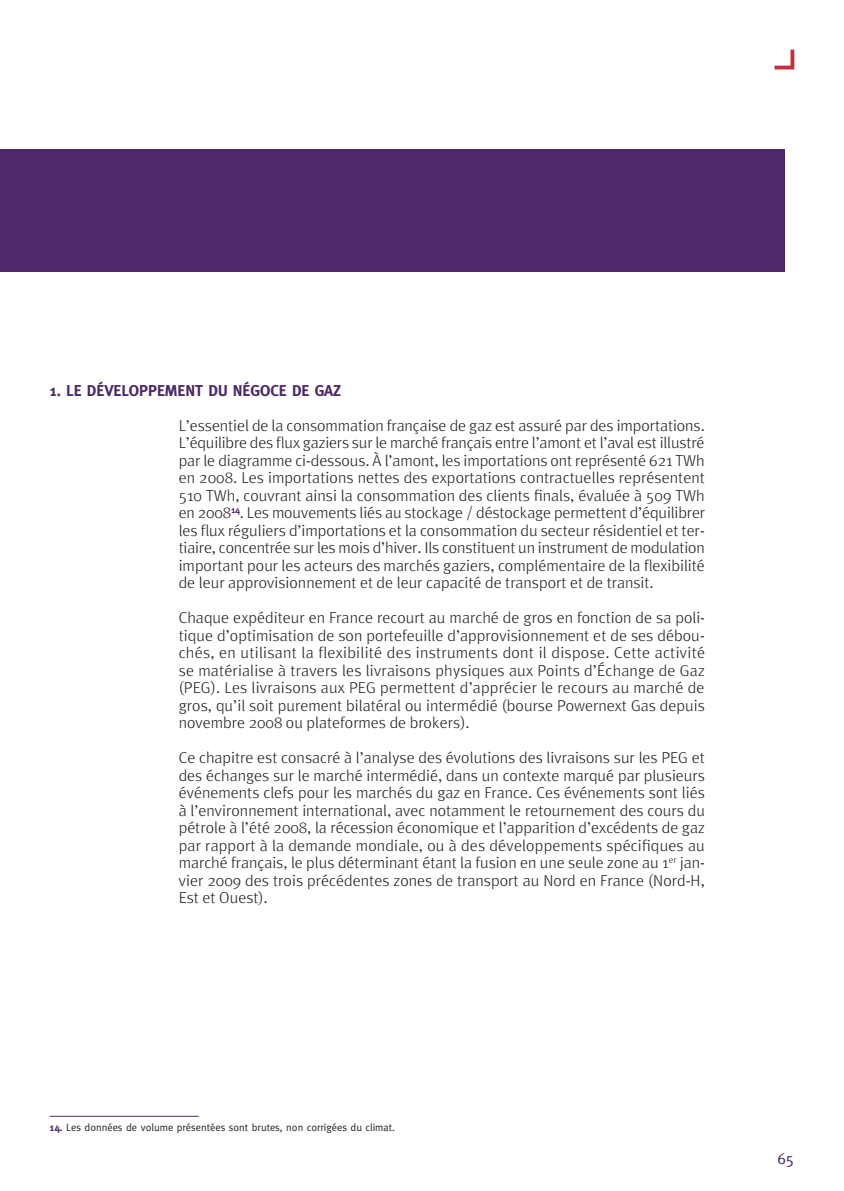
<style>
.page{position:relative;width:844px;height:1191px;background:#fff}
.page>*{position:absolute;margin:0;border:0;box-sizing:border-box;transform-origin:0 0}
.Graphique_source{font:300 15.75px/17.5px "Meta";color:#231f20;text-align:justify}
._1__Titre_Couleur{font:700 15.75px "Meta";color:#4d286a}
.t1{font:15.75px "Meta";color:#4d286a}
.xxx{font:10.5px "Meta";color:#231f20}
.s1{font-weight:700;color:#4d286a}
</style>
<div class="page">
<svg style="left:774px;top:50px;width:20px;height:19px"></svg>
<div style="left:0;top:149px;width:784px;height:122px;background:#4d286a"></div>
<hr style="left:50px;top:1116px;width:148px;height:1px;background:#4d286a">
<p class="_1__Titre_Couleur" style="left:50px;top:381px;width:293px">1. LE DÉVELOPPEMENT DU NÉGOCE DE GAZ</p>
<p class="Graphique_source" style="left:179px;top:416px;width:528px">L’essentiel de la consommation française de gaz est assuré par des importations.<br>L’équilibre des flux gaziers sur le marché français entre l’amont et l’aval est illustré par le diagramme ci-dessous. À l’amont, les importations ont représenté 621 TWh en 2008. Les importations nettes des exportations contractuelles représentent 510 TWh, couvrant ainsi la consommation des clients finals, évaluée à 509 TWh en 2008<sup>14</sup>. Les mouvements liés au stockage / déstockage permettent d’équilibrer les flux réguliers d’importations et la consommation du secteur résidentiel et ter&shy;tiaire, concentrée sur les mois d’hiver. Ils constituent un instrument de modulation important pour les acteurs des marchés gaziers, complémentaire de la flexibilité de leur approvisionnement et de leur capacité de transport et de transit.</p>
<p class="Graphique_source" style="left:179px;top:609px;width:527px">Chaque expéditeur en France recourt au marché de gros en fonction de sa poli&shy;tique d’optimisation de son portefeuille d’approvisionnement et de ses débou&shy;chés, en utilisant la flexibilité des instruments dont il dispose. Cette activité se matérialise à travers les livraisons physiques aux Points d’Échange de Gaz (PEG). Les livraisons aux PEG permettent d’apprécier le recours au marché de gros, qu’il soit purement bilatéral ou intermédié (bourse Powernext Gas depuis novembre 2008 ou plateformes de brokers).</p>
<p class="Graphique_source" style="left:179px;top:749px;width:527px">Ce chapitre est consacré à l’analyse des évolutions des livraisons sur les PEG et des échanges sur le marché intermédié, dans un contexte marqué par plusieurs événements clefs pour les marchés du gaz en France. Ces événements sont liés à l’environnement international, avec notamment le retournement des cours du pétrole à l’été 2008, la récession économique et l’apparition d’excédents de gaz par rapport à la demande mondiale, ou à des développements spécifiques au marché français, le plus déterminant étant la fusion en une seule zone au 1<sup>er</sup> jan&shy;vier 2009 des trois précédentes zones de transport au Nord en France (Nord-H, Est et Ouest).</p>
<p class="xxx" style="left:50px;top:1121px;width:347px"><span class="s1">14.</span> Les données de volume présentées sont brutes, non corrigées du climat.</p>
<p class="t1" style="left:777px;top:1149px;width:18px">65</p>
</div>
